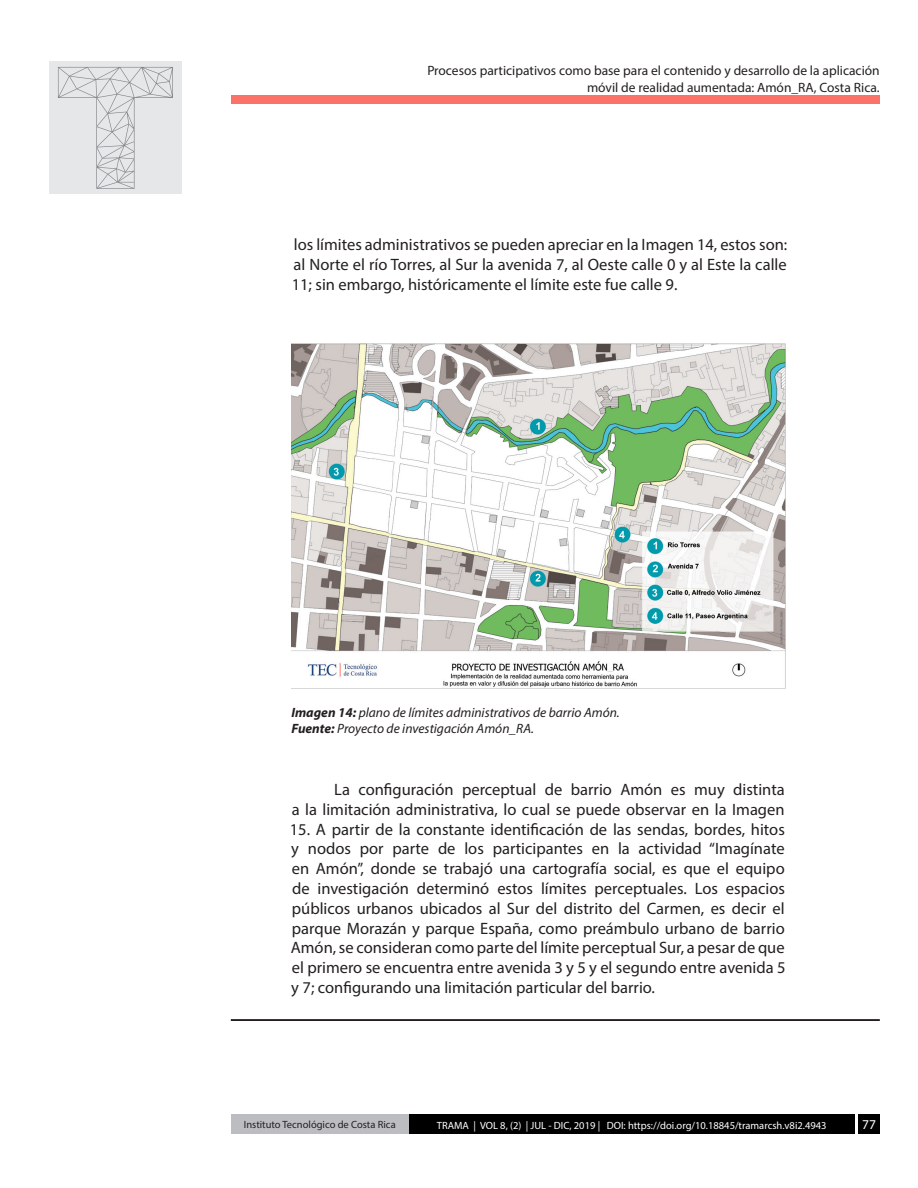
<style>
.page{position:relative;width:918px;height:1188px;background:#fff}
.page>*{position:absolute;margin:0;border:0;box-sizing:border-box;transform-origin:0 0}
.Texto_Trama{font:16.5px/19.8px "Myriad Pro";color:#231f20;text-align:justify}
.t1{font:13.5px/16.2px "Myriad Pro";color:#231f20;text-align:right}
.t2{font:italic 13.5px "Myriad Pro";color:#231f20}
.t3{font:13.5px "Myriad Pro";color:#fff}
.t4{font:10.5px "Myriad Pro";color:#fff}
.t5{font:10.5px "Myriad Pro";color:#231f20}
.s1{font-weight:700}
</style>
<div class="page">
<div style="left:231px;top:96px;width:649px;height:8px;background:#fa7268"></div>
<hr style="left:231px;top:1019px;width:649px;height:1px;background:#231f20">
<div style="left:49px;top:62px;width:133px;height:132px;background:#e6e7e9"></div>
<svg style="left:58px;top:67px;width:115px;height:122px"></svg>
<div style="left:409px;top:1115px;width:446px;height:19px;background:#000"></div>
<div style="left:858px;top:1115px;width:22px;height:19px;background:#000"></div>
<div style="left:231px;top:1115px;width:178px;height:19px;background:#bcbdc0"></div>
<hr style="left:231px;top:1020px;width:649px;height:1px;background:#231f20">
<img style="left:291px;top:344px;width:494px;height:344px">
<p class="t1" style="left:427px;top:63px;width:454px">Procesos participativos como base para el contenido y desarrollo de la aplicación móvil de realidad aumentada: Amón_RA, Costa Rica.</p>
<p class="Texto_Trama" style="left:292px;top:234px;width:497px">los límites administrativos se pueden apreciar en la Imagen 14, estos son: al Norte el río Torres, al Sur la avenida 7, al Oeste calle 0 y al Este la calle 11; sin embargo, históricamente el límite este fue calle 9.</p>
<p class="t2" style="left:291px;top:704px;width:330px"><span class="s1">Imagen 14:</span> plano de límites administrativos de barrio Amón.</p>
<p class="t2" style="left:291px;top:720px;width:244px"><span class="s1">Fuente:</span> Proyecto de investigación Amón_RA.</p>
<p class="Texto_Trama" style="left:292px;top:779px;width:495px;text-align:right">La configuración perceptual de barrio Amón es muy distinta<br>a la limitación administrativa, lo cual se puede observar en la Imagen</p>
<p class="Texto_Trama" style="left:290px;top:819px;width:497px">15. A partir de la constante identificación de las sendas, bordes, hitos y nodos por parte de los participantes en la actividad “Imagínate en Amón”, donde se trabajó una cartografía social, es que el equipo de investigación determinó estos límites perceptuales. Los espacios públicos urbanos ubicados al Sur del distrito del Carmen, es decir el parque Morazán y parque España, como preámbulo urbano de barrio Amón, se consideran como parte del límite perceptual Sur, a pesar de que el primero se encuentra entre avenida 3 y 5 y el segundo entre avenida 5 y 7; configurando una limitación particular del barrio.</p>
<p class="t5" style="left:244px;top:1118px;width:153px">Instituto Tecnológico de Costa Rica</p>
<p class="t4" style="left:437px;top:1119px;width:391px">TRAMA | VOL 8, (2) | JUL - DIC, 2019 | DOI: https://doi.org/10.18845/tramarcsh.v8i2.4943</p>
<p class="t3" style="left:862px;top:1116px;width:15px">77</p>
</div>
